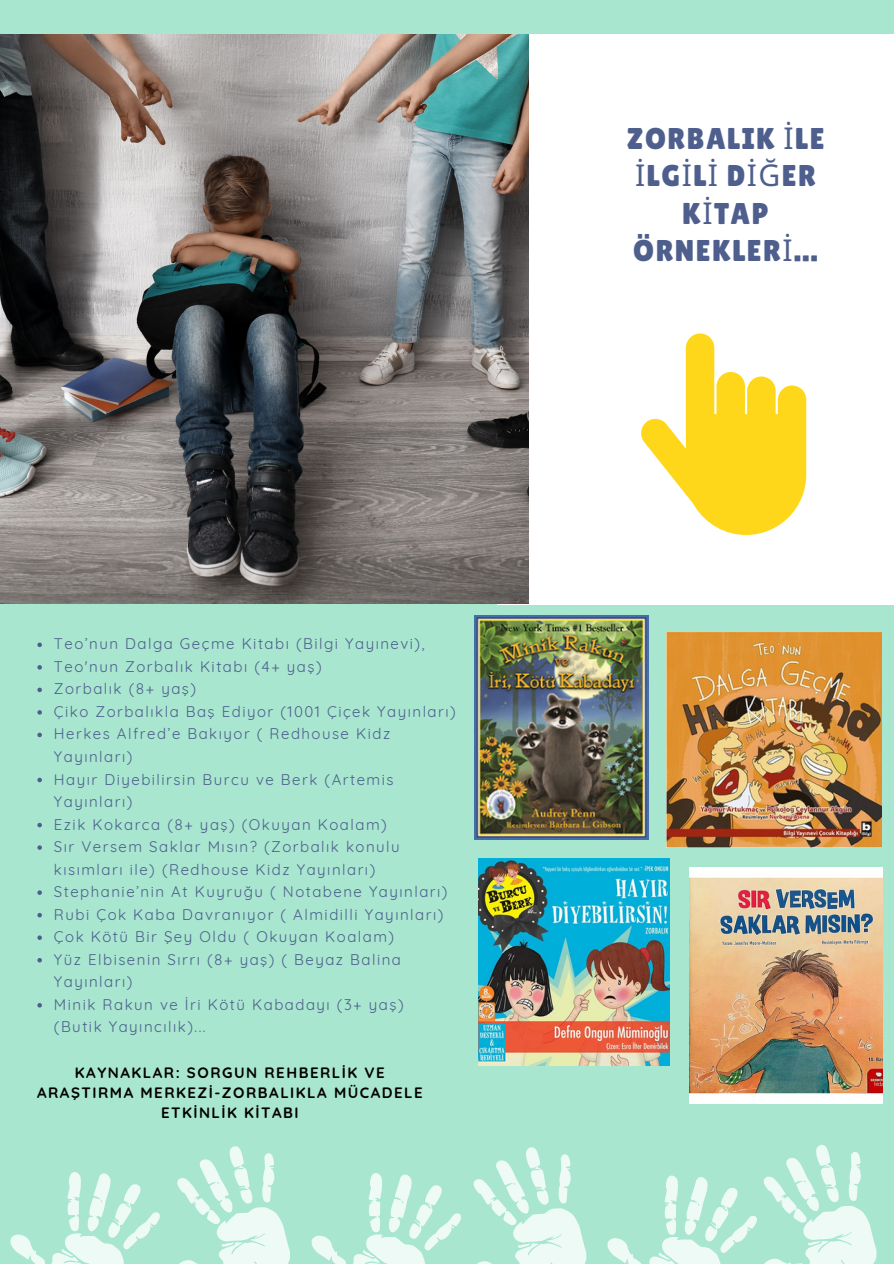
<style>
.page{position:relative;width:894px;height:1264px;background:#fff}
.page>*{position:absolute;margin:0;border:0;box-sizing:border-box;transform-origin:0 0}
.t1{font:30px/37.2px "Lilita One";letter-spacing:.05em;color:#4e5e8d;text-align:center}
.t2{font:15px/22.5px "Quicksand";letter-spacing:.1em;color:#4e5e8d}
.t3{font:700 15px/20.2px "Quicksand";letter-spacing:.1em;color:#000;text-align:center}
.s1{font-family:"Noto Sans"}
</style>
<div class="page">
<div style="left:0;top:0;width:893px;height:1263px;background:#a8e6cf"></div>
<div style="left:497px;top:35px;width:396px;height:569px;background:#fff"></div>
<img style="left:0;top:35px;width:528px;height:568px">
<svg style="left:10px;top:1172px;width:150px;height:91px"></svg>
<svg style="left:177px;top:1146px;width:284px;height:117px"></svg>
<svg style="left:473px;top:1144px;width:404px;height:119px"></svg>
<img style="left:474px;top:615px;width:174px;height:224px">
<img style="left:666px;top:632px;width:215px;height:215px">
<img style="left:478px;top:858px;width:191px;height:206px">
<img style="left:689px;top:867px;width:192px;height:236px">
<svg style="left:641px;top:333px;width:165px;height:202px"></svg>
<svg style="left:37px;top:642px;width:5px;height:5px"></svg>
<svg style="left:37px;top:665px;width:5px;height:4px"></svg>
<svg style="left:37px;top:687px;width:5px;height:5px"></svg>
<svg style="left:37px;top:710px;width:5px;height:4px"></svg>
<svg style="left:37px;top:732px;width:5px;height:5px"></svg>
<svg style="left:37px;top:777px;width:5px;height:5px"></svg>
<svg style="left:37px;top:822px;width:5px;height:5px"></svg>
<svg style="left:37px;top:845px;width:5px;height:4px"></svg>
<svg style="left:37px;top:890px;width:5px;height:4px"></svg>
<svg style="left:37px;top:913px;width:5px;height:4px"></svg>
<svg style="left:37px;top:935px;width:5px;height:5px"></svg>
<svg style="left:37px;top:958px;width:5px;height:4px"></svg>
<svg style="left:37px;top:1003px;width:5px;height:4px"></svg>
<p class="t2" style="left:54px;top:632px;width:403px">Teo’nun Dalga Geçme Kitabı (Bilgi Yayınevi), Teo'nun Zorbalık Kitabı (4+ yaş)<br>Zorbalık (8+ yaş)<br>Çiko Zorbalıkla Baş Ediyor (1001 Çiçek Yayınları)<br>Herkes Alfred’e Bakıyor ( Redhouse Kidz Yayınları)<br>Hayır Diyebilirsin Burcu ve Berk (Artemis Yayınları)<br>Ezik Kokarca (8+ yaş) (Okuyan Koalam)<br>Sır Versem Saklar Mısın? (Zorbalık konulu kısımları ile) (Redhouse Kidz Yayınları)<br>Stephanie’nin At Kuyruğu ( Notabene Yayınları)<br>Rubi Çok Kaba Davranıyor ( Almidilli Yayınları)<br>Çok Kötü Bir Şey Oldu ( Okuyan Koalam)<br>Yüz Elbisenin Sırrı (8+ yaş) ( Beyaz Balina Yayınları)<br>Minik Rakun ve İri Kötü Kabadayı (3+ yaş)<br>(Butik Yayıncılık)...</p>
<p class="t3" style="left:37px;top:1061px;width:387px">KAYNAKLAR: SORGUN REHBERLİK VE<br>ARAŞTIRMA MERKEZİ-ZORBALIKLA MÜCADELE<br>ETKİNLİK KİTABI</p>
<h1 class="t1" style="left:626px;top:120px;width:199px">ZORBALIK <span class="s1">İ</span>LE<br><span class="s1">İ</span>LG<span class="s1">İ</span>L<span class="s1">İ</span> D<span class="s1">İĞ</span>ER<br>K<span class="s1">İ</span>TAP<br>ÖRNEKLER<span class="s1">İ</span>...</h1>
</div>
